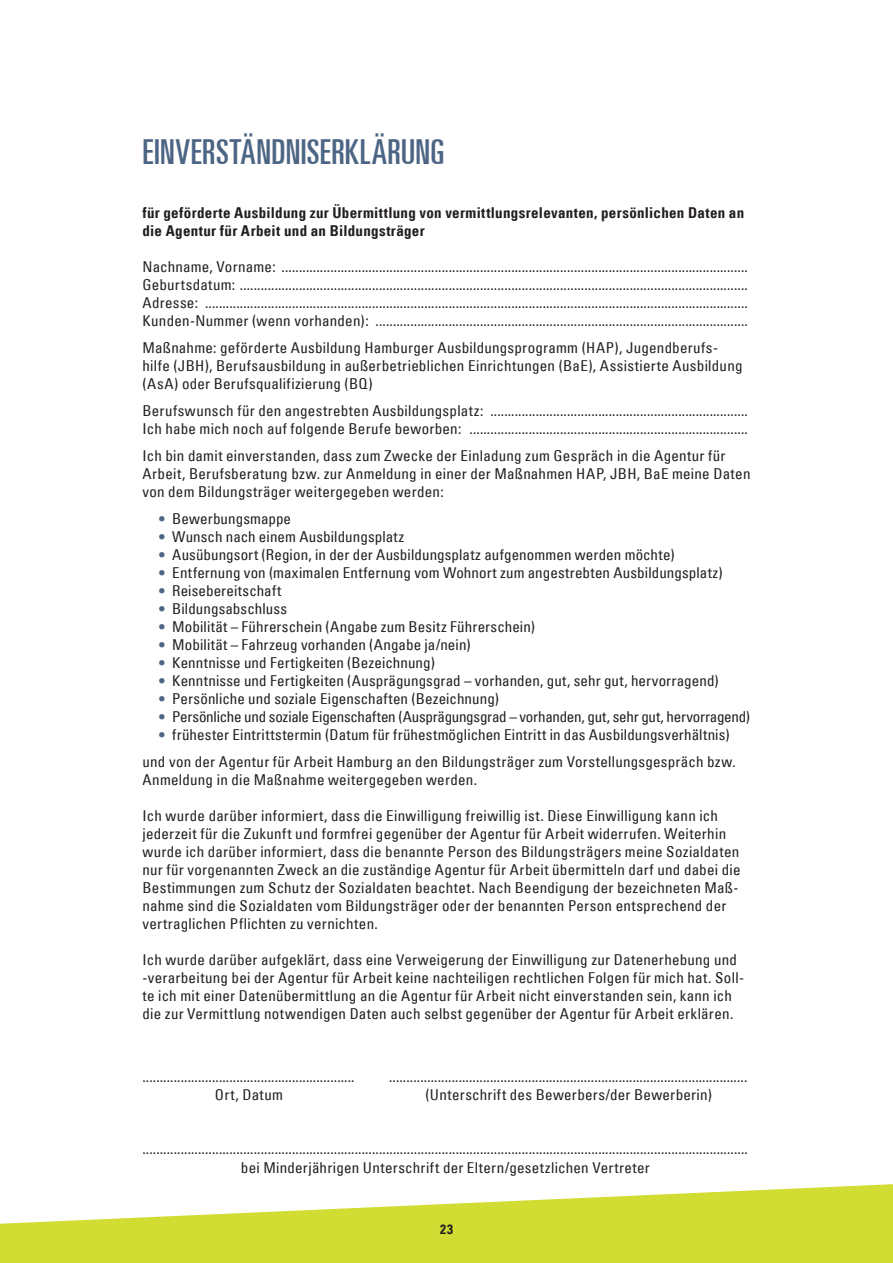
<style>
.page{position:relative;width:893px;height:1263px;background:#fff}
.page>*{position:absolute;margin:0;border:0;box-sizing:border-box;transform-origin:0 0}
.t1{font:ultra-condensed 34.5px "Univers LT";letter-spacing:.01em;color:#4d6584}
.t2{font:condensed 15px/18px "Univers LTW01 57";letter-spacing:.015em;color:#231f20}
.t3{font:700 condensed 15px/18px "Univers LT";letter-spacing:.02em;color:#231f20}
.t4{font:condensed 15px "Univers LTW01 57";letter-spacing:-.02em;color:#231f20}
.t5{font:700 condensed 13.5px "Univers LT";color:#231f20}
.s1{color:#4d6584}
</style>
<div class="page">
<svg style="left:0;top:1184px;width:893px;height:79px;fill:#d1dd33"></svg>
<h1 class="t1" style="left:142px;top:132px;width:303px">EINVERSTÄNDNISERKLÄRUNG</h1>
<p class="t3" style="left:142px;top:203px;width:603px">für geförderte Ausbildung zur Übermittlung von vermittlungsrelevanten, persönlichen Daten an die Agentur für Arbeit und an Bildungsträger</p>
<p class="t2" style="left:142px;top:257px;width:607px;text-align:justify">Nachname, Vorname: ......................................................................................................................................<br>Geburtsdatum: ..................................................................................................................................................<br>Adresse: ............................................................................................................................................................<br>Kunden-Nummer (wenn vorhanden): ...........................................................................................................</p>
<p class="t2" style="left:142px;top:338px;width:602px">Maßnahme: geförderte Ausbildung Hamburger Ausbildungsprogramm (HAP), Jugendberufs&shy;hilfe (JBH), Berufsausbildung in außerbetrieblichen Einrichtungen (BaE), Assistierte Ausbildung (AsA) oder Berufsqualifizierung (BQ)</p>
<p class="t2" style="left:142px;top:401px;width:607px">Berufswunsch für den angestrebten Ausbildungsplatz: ..........................................................................<br>Ich habe mich noch auf folgende Berufe beworben: ................................................................................</p>
<p class="t2" style="left:142px;top:446px;width:610px">Ich bin damit einverstanden, dass zum Zwecke der Einladung zum Gespräch in die Agentur für<br>Arbeit, Berufsberatung bzw. zur Anmeldung in einer der Maßnahmen HAP, JBH, BaE meine Daten von dem Bildungsträger weitergegeben werden:</p>
<p class="t2" style="left:159px;top:509px;width:133px"><span class="s1">•</span> Bewerbungsmappe</p>
<p class="t2" style="left:159px;top:527px;width:246px"><span class="s1">•</span> Wunsch nach einem Ausbildungsplatz</p>
<p class="t2" style="left:159px;top:545px;width:517px"><span class="s1">•</span> Ausübungsort (Region, in der der Ausbildungsplatz aufgenommen werden möchte)</p>
<p class="t2" style="left:159px;top:563px;width:565px"><span class="s1">•</span> Entfernung von (maximalen Entfernung vom Wohnort zum angestrebten Ausbildungsplatz)</p>
<p class="t2" style="left:159px;top:581px;width:123px"><span class="s1">•</span> Reisebereitschaft</p>
<p class="t2" style="left:159px;top:599px;width:129px"><span class="s1">•</span> Bildungsabschluss</p>
<p class="t2" style="left:159px;top:617px;width:377px"><span class="s1">•</span> Mobilität – Führerschein (Angabe zum Besitz Führerschein)</p>
<p class="t2" style="left:159px;top:635px;width:313px"><span class="s1">•</span> Mobilität – Fahrzeug vorhanden (Angabe ja/nein)</p>
<p class="t2" style="left:159px;top:653px;width:277px"><span class="s1">•</span> Kenntnisse und Fertigkeiten (Bezeichnung)</p>
<p class="t2" style="left:159px;top:671px;width:561px"><span class="s1">•</span> Kenntnisse und Fertigkeiten (Ausprägungsgrad – vorhanden, gut, sehr gut, hervorragend)</p>
<p class="t2" style="left:159px;top:689px;width:341px"><span class="s1">•</span> Persönliche und soziale Eigenschaften (Bezeichnung)</p>
<p class="t4" style="left:159px;top:707px;width:592px"><span class="s1">•</span> Persönliche und soziale Eigenschaften (Ausprägungsgrad – vorhanden, gut, sehr gut, hervorragend)</p>
<p class="t2" style="left:142px;top:720px;width:595px;line-height:27px;text-indent:17px"><span class="s1">•</span> frühester Eintrittstermin (Datum für frühestmöglichen Eintritt in das Ausbildungsverhältnis) und von der Agentur für Arbeit Hamburg an den Bildungsträger zum Vorstellungsgespräch bzw.</p>
<p class="t2" style="left:142px;top:770px;width:336px">Anmeldung in die Maßnahme weitergegeben werden.</p>
<p class="t2" style="left:142px;top:806px;width:600px">Ich wurde darüber informiert, dass die Einwilligung freiwillig ist. Diese Einwilligung kann ich jederzeit für die Zukunft und formfrei gegenüber der Agentur für Arbeit widerrufen. Weiterhin wurde ich darüber informiert, dass die benannte Person des Bildungsträgers meine Sozialdaten nur für vorgenannten Zweck an die zuständige Agentur für Arbeit übermitteln darf und dabei die Bestimmungen zum Schutz der Sozialdaten beachtet. Nach Beendigung der bezeichneten Maß&shy;nahme sind die Sozialdaten vom Bildungsträger oder der benannten Person entsprechend der vertraglichen Pflichten zu vernichten.</p>
<p class="t2" style="left:142px;top:950px;width:603px">Ich wurde darüber aufgeklärt, dass eine Verweigerung der Einwilligung zur Datenerhebung und -verarbeitung bei der Agentur für Arbeit keine nachteiligen rechtlichen Folgen für mich hat. Soll&shy;te ich mit einer Datenübermittlung an die Agentur für Arbeit nicht einverstanden sein, kann ich die zur Vermittlung notwendigen Daten auch selbst gegenüber der Agentur für Arbeit erklären.</p>
<p class="t2" style="left:142px;top:1067px;width:214px;text-align:center">.............................................................<br>Ort, Datum</p>
<p class="t2" style="left:389px;top:1067px;width:360px;text-align:center">....................................................................................................... (Unterschrift des Bewerbers/der Bewerberin)</p>
<p class="t2" style="left:142px;top:1138px;width:607px;line-height:19.5px;text-align:center">.............................................................................................................................................................................. bei Minderjährigen Unterschrift der Eltern/gesetzlichen Vertreter</p>
<p class="t5" style="left:440px;top:1221px;width:14px">23</p>
</div>
